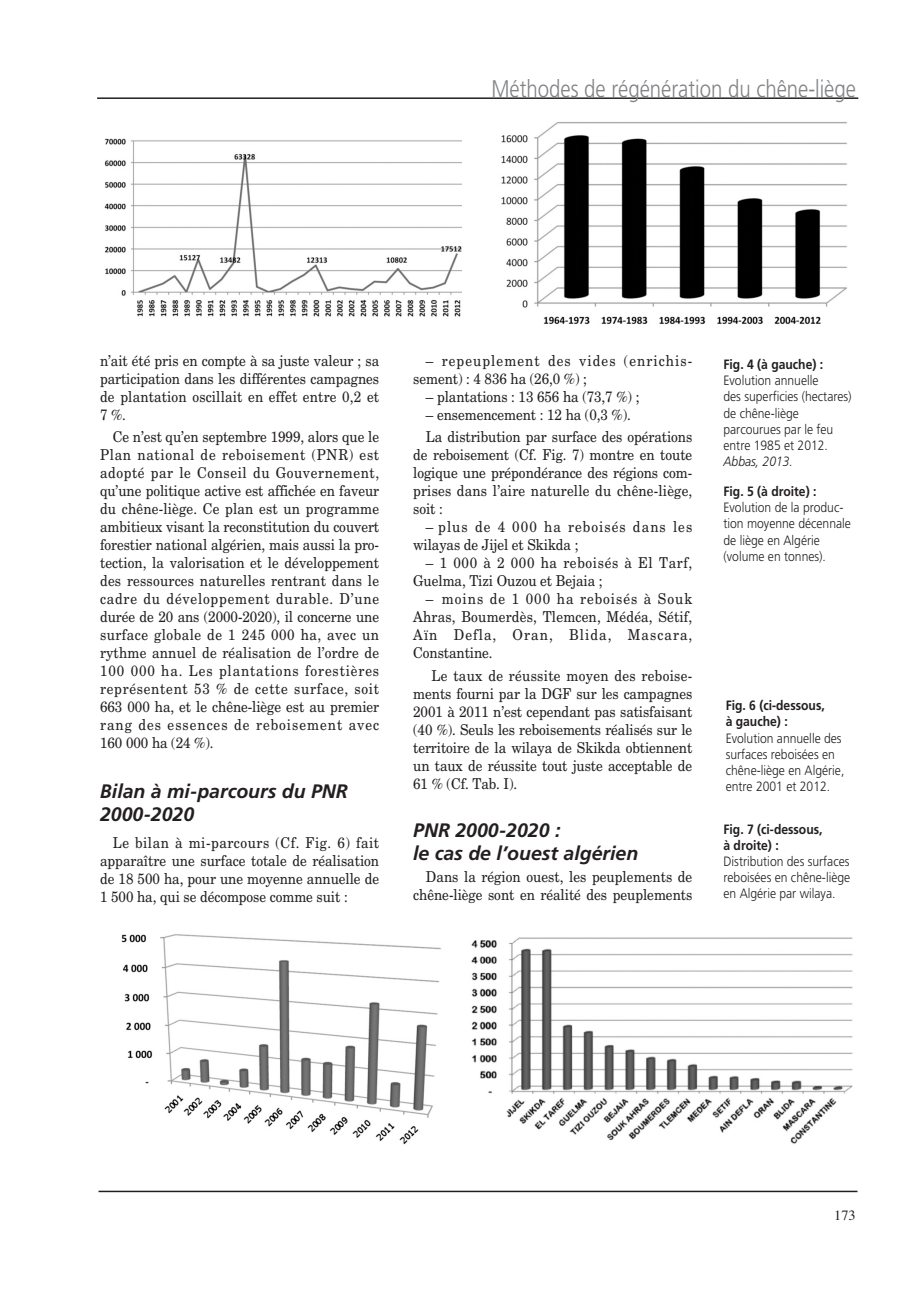
<style>
.page{position:relative;width:920px;height:1290px;background:#fff}
.page>*{position:absolute;margin:0;border:0;box-sizing:border-box;transform-origin:0 0}
.t1{font:300 24px "Frutiger";color:#808285;scale:.85 1}
.t2{font:italic 700 19.5px/23.4px "Frutiger";color:#231f20}
.t3{font:15px/18px "New Century Schlbk";letter-spacing:-.005em;color:#231f20;text-align:justify;scale:.9 1}
.t4{font:15px/18px "New Century Schlbk";letter-spacing:.08em;color:#231f20;scale:.9 1}
.t5{font:15px/18px "New Century Schlbk";letter-spacing:.075em;color:#231f20;scale:.9 1}
.t6{font:14.25px "Times";color:#231f20}
.t7{font:300 13.5px/16.2px "Frutiger";color:#231f20;scale:.9 1}
.t8{font:700 13.5px/16.2px "Frutiger";color:#231f20;scale:.9 1}
.t9{font:italic 300 13.5px "Frutiger";color:#231f20;scale:.9 1}
</style>
<div class="page">
<hr style="left:99px;top:1191px;width:758px;height:1px;background:#231f20">
<hr style="left:97px;top:97px;width:761px;height:2px;background:#231f20">
<img style="left:104px;top:138px;width:358px;height:179px">
<img style="left:501px;top:122px;width:346px;height:202px">
<img style="left:121px;top:934px;width:320px;height:211px">
<img style="left:471px;top:937px;width:382px;height:207px">
<h1 class="t1" style="left:491px;top:75px;width:430px">Méthodes de régénération du chêne-liège</h1>
<p class="t3" style="left:100px;top:351px;width:312px">n’ait été pris en compte à sa juste valeur ; sa participation dans les différentes campagnes de plantation oscillait en effet entre 0,2 et 7 %.</p>
<p class="t3" style="left:100px;top:428px;width:312px;text-indent:13px">Ce n’est qu’en septembre 1999, alors que le Plan national de reboisement (PNR) est adopté par le Conseil du Gouvernement, qu’une politique active est affichée en faveur du chêne-liège. Ce plan est un programme ambitieux visant la reconstitution du couvert forestier national algérien, mais aussi la pro&shy;tection, la valorisation et le développement des ressources naturelles rentrant dans le cadre du développement durable. D’une durée de 20 ans (2000-2020), il concerne une surface globale de 1 245 000 ha, avec un rythme annuel de réalisation de l’ordre de 100 000 ha. Les plantations forestières représentent 53 % de cette surface, soit 663 000 ha, et le chêne-liège est au premier rang des essences de reboisement avec 160 000 ha (24 %).</p>
<h2 class="t2" style="left:100px;top:779px;width:249px">Bilan à mi-parcours du PNR<br>2000-2020</h2>
<p class="t3" style="left:100px;top:833px;width:312px;text-indent:13px">Le bilan à mi-parcours (Cf. Fig. 6) fait apparaître une surface totale de réalisation de 18 500 ha, pour une moyenne annuelle de 1 500 ha, qui se décompose comme suit :</p>
<p class="t4" style="left:413px;top:351px;width:312px;text-indent:13px">– repeuplement des vides (enrichis&shy;sement) : 4 836 ha (26,0 %) ;</p>
<p class="t3" style="left:426px;top:387px;width:239px">– plantations : 13 656 ha (73,7 %) ;</p>
<p class="t3" style="left:426px;top:403px;width:297px;line-height:22.2px">– ensemencement : 12 ha (0,3 %).<br>La distribution par surface des opérations</p>
<p class="t3" style="left:413px;top:446px;width:312px">de reboisement (Cf. Fig. 7) montre en toute logique une prépondérance des régions com&shy;prises dans l’aire naturelle du chêne-liège, soit :</p>
<p class="t5" style="left:413px;top:518px;width:312px;text-indent:13px">– plus de 4 000 ha reboisés dans les wilayas de Jijel et Skikda ;</p>
<p class="t3" style="left:413px;top:554px;width:312px;text-indent:13px">– 1 000 à 2 000 ha reboisés à El Tarf,<br>Guelma, Tizi Ouzou et Bejaia ;</p>
<p class="t3" style="left:413px;top:590px;width:312px;text-indent:13px">– moins de 1 000 ha reboisés à Souk Ahras, Boumerdès, Tlemcen, Médéa, Sétif, Aïn Defla, Oran, Blida, Mascara, Constantine.</p>
<p class="t3" style="left:413px;top:666px;width:312px;text-indent:18px">Le taux de réussite moyen des reboise&shy;ments fourni par la DGF sur les campagnes 2001 à 2011 n’est cependant pas satisfaisant (40 %). Seuls les reboisements réalisés sur le territoire de la wilaya de Skikda obtiennent un taux de réussite tout juste acceptable de 61 % (Cf. Tab. I).</p>
<h2 class="t2" style="left:413px;top:818px;width:227px">PNR 2000-2020 :<br>le cas de l’ouest algérien</h2>
<p class="t3" style="left:413px;top:867px;width:312px;text-align:right">Dans la région ouest, les peuplements de chêne-liège sont en réalité des peuplements</p>
<p class="t8" style="left:723px;top:356px;width:112px">Fig. 4 (à gauche) :</p>
<p class="t7" style="left:723px;top:372px;width:144px">Evolution annuelle<br>des superficies (hectares) de chêne-liège parcourues par le feu entre 1985 et 2012.</p>
<p class="t9" style="left:723px;top:454px;width:79px">Abbas, 2013.</p>
<p class="t8" style="left:723px;top:483px;width:105px">Fig. 5 (à droite) :</p>
<p class="t7" style="left:723px;top:499px;width:143px">Evolution de la produc&shy;tion moyenne décennale de liège en Algérie (volume en tonnes).</p>
<p class="t8" style="left:726px;top:697px;width:112px">Fig. 6 (ci-dessous, à gauche) :</p>
<p class="t7" style="left:726px;top:730px;width:133px">Evolution annuelle des surfaces reboisées en chêne-liège en Algérie, entre 2001 et 2012.</p>
<p class="t8" style="left:723px;top:821px;width:112px">Fig. 7 (ci-dessous, à droite) :</p>
<p class="t7" style="left:723px;top:853px;width:142px;text-align:justify">Distribution des surfaces reboisées en chêne-liège en Algérie par wilaya.</p>
<p class="t6" style="left:834px;top:1202px;width:23px">173</p>
</div>
